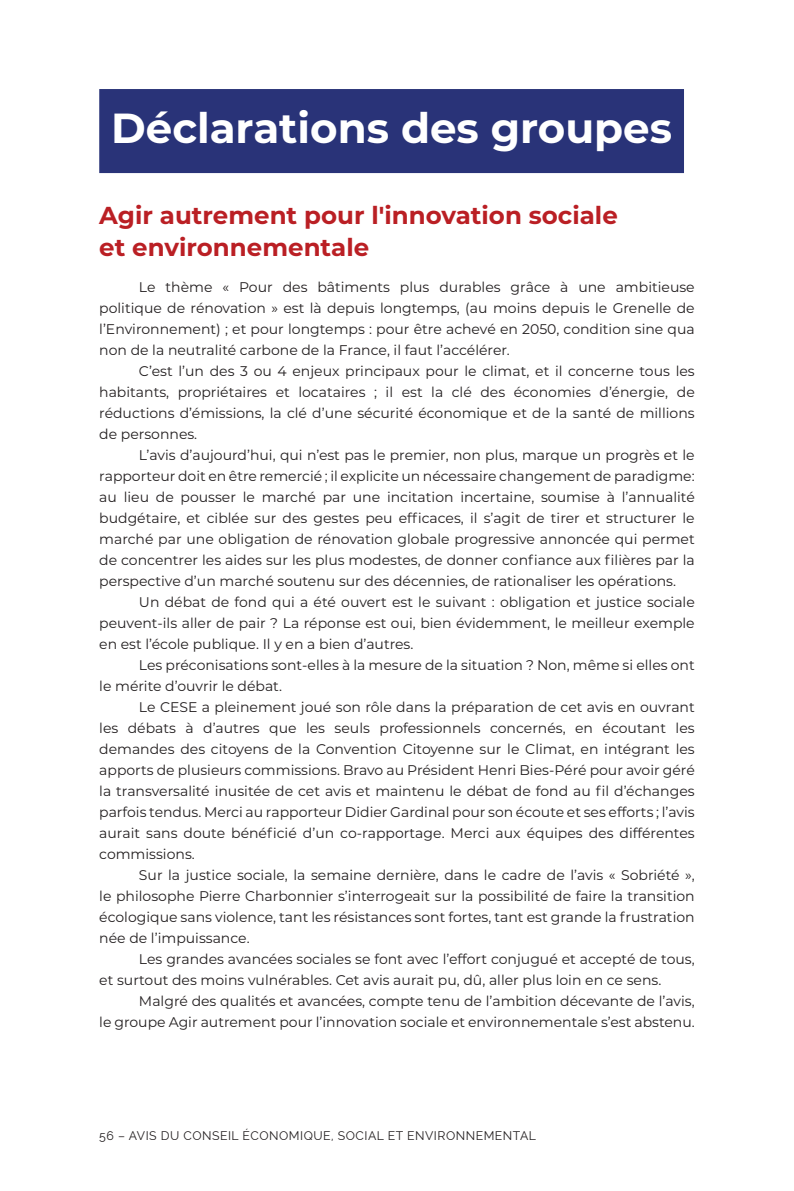
<style>
.page{position:relative;width:794px;height:1191px;background:#fff}
.page>*{position:absolute;margin:0;border:0;box-sizing:border-box;transform-origin:0 0}
.Titre_3__partie{font:700 42px "Montserrat";color:#fff}
.Titre_Groupe{font:700 24.5px/31.5px "Montserrat";color:#ba1f24}
.alinéas_montserrat{font:14px/21px "Montserrat";color:#231f20;text-align:justify}
.t1{font:12.25px "Raleway";letter-spacing:.04em;color:#231f20}
</style>
<div class="page">
<div style="left:99px;top:89px;width:585px;height:84px;background:#293378"></div>
<p class="Titre_3__partie" style="left:111px;top:98px;width:562px">Déclarations des groupes</p>
<p class="Titre_Groupe" style="left:99px;top:199px;width:520px">Agir autrement pour l'innovation sociale et environnementale</p>
<p class="alinéas_montserrat" style="left:99px;top:276px;width:597px;text-indent:40px">Le thème « Pour des bâtiments plus durables grâce à une ambitieuse politique de rénovation » est là depuis longtemps, (au moins depuis le Grenelle de l’Environnement) ; et pour longtemps : pour être achevé en 2050, condition sine qua non de la neutralité carbone de la France, il faut l’accélérer.</p>
<p class="alinéas_montserrat" style="left:99px;top:360px;width:597px;text-indent:40px">C’est l’un des 3 ou 4 enjeux principaux pour le climat, et il concerne tous les habitants, propriétaires et locataires ; il est la clé des économies d’énergie, de réductions d’émissions, la clé d’une sécurité économique et de la santé de millions de personnes.</p>
<p class="alinéas_montserrat" style="left:99px;top:444px;width:597px;text-indent:40px">L’avis d’aujourd’hui, qui n’est pas le premier, non plus, marque un progrès et le rapporteur doit en être remercié ; il explicite un nécessaire changement de paradigme: au lieu de pousser le marché par une incitation incertaine, soumise à l’annualité budgétaire, et ciblée sur des gestes peu efficaces, il s’agit de tirer et structurer le marché par une obligation de rénovation globale progressive annoncée qui permet de concentrer les aides sur les plus modestes, de donner confiance aux filières par la perspective d’un marché soutenu sur des décennies, de rationaliser les opérations.</p>
<p class="alinéas_montserrat" style="left:99px;top:591px;width:597px;text-indent:40px">Un débat de fond qui a été ouvert est le suivant : obligation et justice sociale peuvent-ils aller de pair ? La réponse est oui, bien évidemment, le meilleur exemple en est l’école publique. Il y en a bien d’autres.</p>
<p class="alinéas_montserrat" style="left:99px;top:654px;width:597px;text-indent:40px">Les préconisations sont-elles à la mesure de la situation ? Non, même si elles ont le mérite d’ouvrir le débat.</p>
<p class="alinéas_montserrat" style="left:99px;top:696px;width:597px;text-indent:40px">Le CESE a pleinement joué son rôle dans la préparation de cet avis en ouvrant les débats à d’autres que les seuls professionnels concernés, en écoutant les demandes des citoyens de la Convention Citoyenne sur le Climat, en intégrant les apports de plusieurs commissions. Bravo au Président Henri Bies-Péré pour avoir géré la transversalité inusitée de cet avis et maintenu le débat de fond au fil d’échanges parfois tendus. Merci au rapporteur Didier Gardinal pour son écoute et ses efforts ; l’avis aurait sans doute bénéficié d’un co-rapportage. Merci aux équipes des différentes commissions.</p>
<p class="alinéas_montserrat" style="left:99px;top:864px;width:597px;text-indent:40px">Sur la justice sociale, la semaine dernière, dans le cadre de l’avis « Sobriété », le philosophe Pierre Charbonnier s’interrogeait sur la possibilité de faire la transition écologique sans violence, tant les résistances sont fortes, tant est grande la frustration née de l’impuissance.</p>
<p class="alinéas_montserrat" style="left:99px;top:948px;width:597px;text-indent:40px">Les grandes avancées sociales se font avec l’effort conjugué et accepté de tous, et surtout des moins vulnérables. Cet avis aurait pu, dû, aller plus loin en ce sens.</p>
<p class="alinéas_montserrat" style="left:99px;top:990px;width:597px;text-align:right">Malgré des qualités et avancées, compte tenu de l’ambition décevante de l’avis,<br>le groupe Agir autrement pour l’innovation sociale et environnementale s’est abstenu.</p>
<p class="t1" style="left:99px;top:1129px;width:438px">56 – AVIS DU CONSEIL ÉCONOMIQUE, SOCIAL ET ENVIRONNEMENTAL</p>
</div>
